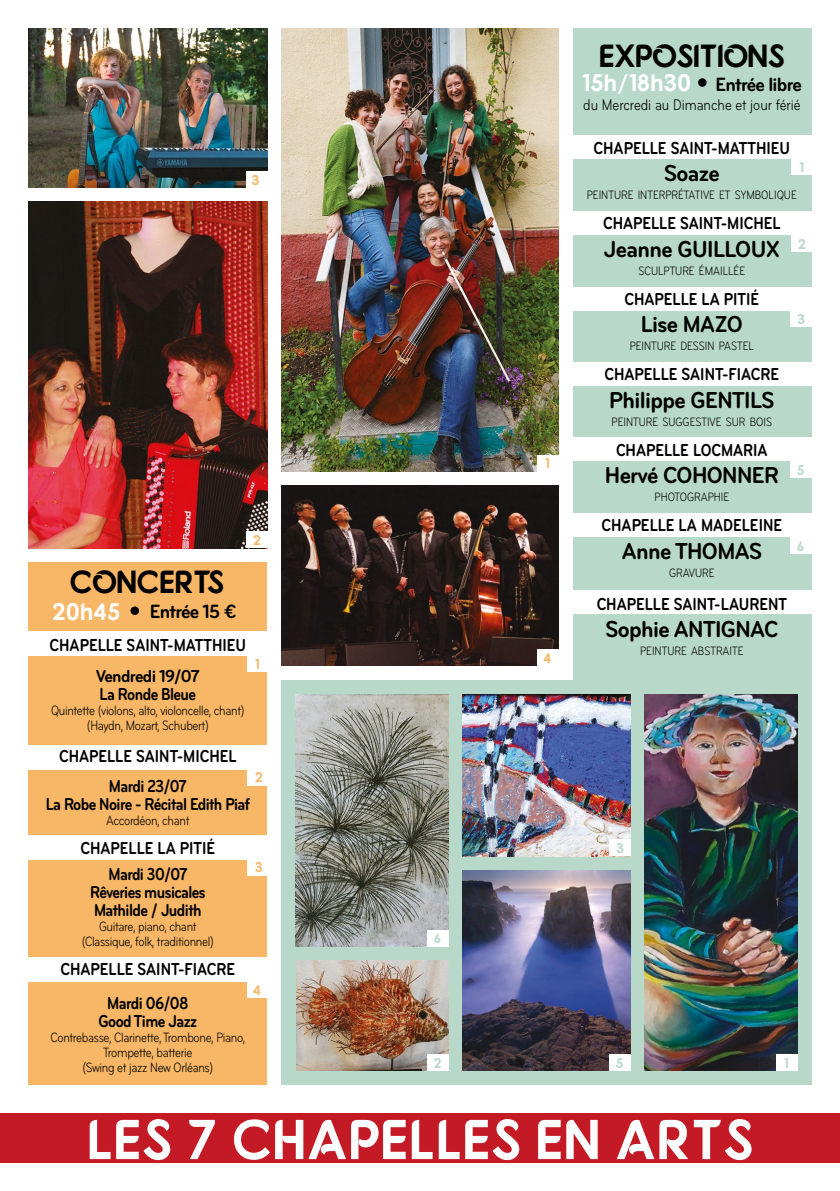
<style>
.page{position:relative;width:840px;height:1191px;background:#fff}
.page>*{position:absolute;margin:0;border:0;box-sizing:border-box;transform-origin:0 0}
.t1{font:56px "Fonarto";color:#fff}
.t2{font:32px "Fonarto";letter-spacing:-.035em;color:#000}
.t3{font:700 24px "Bryant Condensed";letter-spacing:-.025em;color:#000}
.t4{font:24px "Fonarto";color:#fff}
.t5{font:700 20px "Bryant Condensed";letter-spacing:-.035em;color:#000}
.t6{font:700 18px "Bryant Condensed";color:#000;scale:.9 1}
.t7{font:700 18px/18px "Bryant Condensed";letter-spacing:-.035em;color:#000;text-align:center;scale:.9 1}
.t8{font:700 18px/18px "Bryant Condensed";letter-spacing:-.035em;color:#000}
.t9{font:16px "Bryant Condensed";color:#000;scale:.9 1}
.t10{font:14px/15px "Bryant Condensed";letter-spacing:-.025em;color:#000;text-align:center;scale:.9 1}
.t11{font:14px "Fonarto";color:#b8d9c9}
.t12{font:14px "Fonarto";color:#f8b767}
.t13{font:12.6px "Bryant Condensed";color:#000;scale:.9 1}
.s1{font-family:"Fonarto";font-weight:400;font-size:24px;color:#fff}
</style>
<div class="page">
<div style="left:0;top:1113px;width:839px;height:49px;background:#c41a26"></div>
<div style="left:281px;top:680px;width:530px;height:405px;background:#b8d9c9"></div>
<div style="left:572px;top:28px;width:239px;height:667px;background:#b8d9c9"></div>
<div style="left:570px;top:135px;width:243px;height:23px;background:#fff"></div>
<div style="left:570px;top:211px;width:243px;height:24px;background:#fff"></div>
<div style="left:570px;top:287px;width:243px;height:23px;background:#fff"></div>
<div style="left:568px;top:362px;width:247px;height:24px;background:#fff"></div>
<div style="left:568px;top:437px;width:247px;height:24px;background:#fff"></div>
<div style="left:568px;top:513px;width:247px;height:24px;background:#fff"></div>
<div style="left:568px;top:590px;width:247px;height:24px;background:#fff"></div>
<div style="left:28px;top:562px;width:239px;height:523px;background:#f8b767"></div>
<div style="left:24px;top:745px;width:247px;height:24px;background:#fff"></div>
<div style="left:24px;top:631px;width:247px;height:24px;background:#fff"></div>
<div style="left:24px;top:836px;width:247px;height:24px;background:#fff"></div>
<div style="left:24px;top:957px;width:247px;height:24px;background:#fff"></div>
<img style="left:462px;top:870px;width:168px;height:200px">
<img style="left:462px;top:694px;width:168px;height:162px">
<img style="left:297px;top:960px;width:151px;height:110px">
<img style="left:644px;top:694px;width:153px;height:376px">
<img style="left:295px;top:694px;width:153px;height:252px">
<img style="left:281px;top:28px;width:277px;height:443px">
<img style="left:281px;top:485px;width:277px;height:181px">
<img style="left:28px;top:28px;width:239px;height:160px">
<div style="left:536px;top:649px;width:22px;height:17px;background:#fff"></div>
<div style="left:427px;top:929px;width:21px;height:17px;background:#fff"></div>
<div style="left:789px;top:537px;width:22px;height:16px;background:#fff"></div>
<div style="left:427px;top:1054px;width:21px;height:16px;background:#fff"></div>
<div style="left:609px;top:1054px;width:21px;height:16px;background:#fff"></div>
<div style="left:609px;top:839px;width:21px;height:17px;background:#fff"></div>
<div style="left:789px;top:310px;width:22px;height:17px;background:#fff"></div>
<div style="left:775px;top:1054px;width:22px;height:16px;background:#fff"></div>
<div style="left:536px;top:454px;width:22px;height:17px;background:#fff"></div>
<div style="left:247px;top:655px;width:21px;height:17px;background:#fff"></div>
<div style="left:247px;top:768px;width:21px;height:17px;background:#fff"></div>
<div style="left:247px;top:858px;width:21px;height:17px;background:#fff"></div>
<div style="left:247px;top:981px;width:21px;height:17px;background:#fff"></div>
<div style="left:791px;top:235px;width:21px;height:17px;background:#fff"></div>
<div style="left:245px;top:171px;width:22px;height:17px;background:#fff"></div>
<img style="left:28px;top:202px;width:239px;height:346px">
<div style="left:245px;top:531px;width:22px;height:17px;background:#fff"></div>
<div style="left:791px;top:158px;width:21px;height:17px;background:#fff"></div>
<div style="left:130px;top:606px;width:9px;height:9px;background:#000;border-radius:50%"></div>
<svg style="left:697px;top:78px;width:9px;height:9px"></svg>
<div style="left:789px;top:461px;width:22px;height:17px;background:#fff"></div>
<p class="t12" style="left:251px;top:171px;width:10px">3</p>
<p class="t12" style="left:253px;top:531px;width:10px">2</p>
<h2 class="t2" style="left:70px;top:562px;width:156px">CONCERTS</h2>
<p class="t5" style="left:150px;top:599px;width:88px">Entrée 15 €</p>
<p class="t6" style="left:50px;top:634px;width:220px">CHAPELLE SAINT-MATTHIEU</p>
<h3 class="t4" style="left:52px;top:596px;width:70px">20h45</h3>
<p class="t8" style="left:96px;top:666px;width:105px">Vendredi 19/07<br>La Ronde Bleue</p>
<p class="t10" style="left:51px;top:702px;width:216px">Quintette (violons, alto, violoncelle, chant) (Haydn, Mozart, Schubert)</p>
<p class="t6" style="left:59px;top:745px;width:198px">CHAPELLE SAINT-MICHEL</p>
<p class="t12" style="left:254px;top:655px;width:6px">1</p>
<p class="t12" style="left:254px;top:769px;width:10px">2</p>
<p class="t7" style="left:46px;top:777px;width:228px">Mardi 23/07<br>La Robe Noire - Récital Edith Piaf</p>
<p class="t10" style="left:106px;top:813px;width:94px">Accordéon, chant</p>
<p class="t6" style="left:80px;top:837px;width:151px">CHAPELLE LA PITIÉ</p>
<p class="t7" style="left:90px;top:865px;width:130px">Mardi 30/07<br>Rêveries musicales<br>Mathilde / Judith</p>
<p class="t10" style="left:82px;top:919px;width:148px">Guitare, piano, chant (Classique, folk, traditionnel)</p>
<p class="t6" style="left:60px;top:958px;width:195px">CHAPELLE SAINT-FIACRE</p>
<p class="t7" style="left:98px;top:994px;width:111px">Mardi 06/08<br>Good Time Jazz</p>
<p class="t10" style="left:51px;top:1030px;width:217px">Contrebasse, Clarinette, Trombone, Piano,<br>Trompette, batterie<br>(Swing et jazz New Orléans)</p>
<p class="t12" style="left:254px;top:858px;width:10px">3</p>
<p class="t12" style="left:253px;top:981px;width:10px">4</p>
<p class="t11" style="left:433px;top:929px;width:9px">6</p>
<p class="t11" style="left:433px;top:1054px;width:10px">2</p>
<p class="t12" style="left:544px;top:455px;width:6px">1</p>
<p class="t12" style="left:543px;top:649px;width:10px">4</p>
<h2 class="t2" style="left:598px;top:36px;width:187px">EXPOSITIONS</h2>
<p class="t5" style="left:581px;top:72px;width:221px"><span class="s1">15h/18h30</span> Entrée libre</p>
<p class="t9" style="left:583px;top:95px;width:243px">du Mercredi au Dimanche et jour férié</p>
<p class="t6" style="left:593px;top:137px;width:220px">CHAPELLE SAINT-MATTHIEU</p>
<h3 class="t3" style="left:663px;top:159px;width:57px">Soaze</h3>
<p class="t13" style="left:586px;top:188px;width:235px">PEINTURE INTERPRÉTATIVE ET SYMBOLIQUE</p>
<p class="t6" style="left:602px;top:212px;width:198px">CHAPELLE SAINT-MICHEL</p>
<h3 class="t3" style="left:603px;top:234px;width:177px">Jeanne GUILLOUX</h3>
<p class="t13" style="left:638px;top:263px;width:120px">SCULPTURE ÉMAILLÉE</p>
<p class="t6" style="left:624px;top:288px;width:151px">CHAPELLE LA PITIÉ</p>
<h3 class="t3" style="left:640px;top:310px;width:104px">Lise MAZO</h3>
<p class="t13" style="left:629px;top:339px;width:139px">PEINTURE DESSIN PASTEL</p>
<p class="t6" style="left:604px;top:363px;width:195px">CHAPELLE SAINT-FIACRE</p>
<h3 class="t3" style="left:609px;top:385px;width:167px">Philippe GENTILS</h3>
<p class="t13" style="left:611px;top:414px;width:180px">PEINTURE SUGGESTIVE SUR BOIS</p>
<p class="t6" style="left:615px;top:439px;width:170px">CHAPELLE LOCMARIA</p>
<h3 class="t3" style="left:604px;top:461px;width:175px">Hervé COHONNER</h3>
<p class="t13" style="left:654px;top:490px;width:84px">PHOTOGRAPHIE</p>
<p class="t6" style="left:601px;top:514px;width:202px">CHAPELLE LA MADELEINE</p>
<h3 class="t3" style="left:621px;top:536px;width:142px">Anne THOMAS</h3>
<p class="t13" style="left:668px;top:565px;width:52px">GRAVURE</p>
<p class="t6" style="left:596px;top:592px;width:213px">CHAPELLE SAINT-LAURENT</p>
<h3 class="t3" style="left:605px;top:615px;width:174px">Sophie ANTIGNAC</h3>
<p class="t13" style="left:639px;top:643px;width:116px">PEINTURE ABSTRAITE</p>
<p class="t11" style="left:798px;top:159px;width:6px">1</p>
<p class="t11" style="left:797px;top:235px;width:10px">2</p>
<p class="t11" style="left:796px;top:310px;width:10px">3</p>
<p class="t11" style="left:796px;top:461px;width:9px">5</p>
<p class="t11" style="left:796px;top:537px;width:9px">6</p>
<p class="t11" style="left:615px;top:839px;width:10px">3</p>
<p class="t11" style="left:615px;top:1054px;width:9px">5</p>
<p class="t11" style="left:783px;top:1054px;width:6px">1</p>
<h1 class="t1" style="left:86px;top:1105px;width:668px">LES 7 CHAPELLES EN ARTS</h1>
</div>
